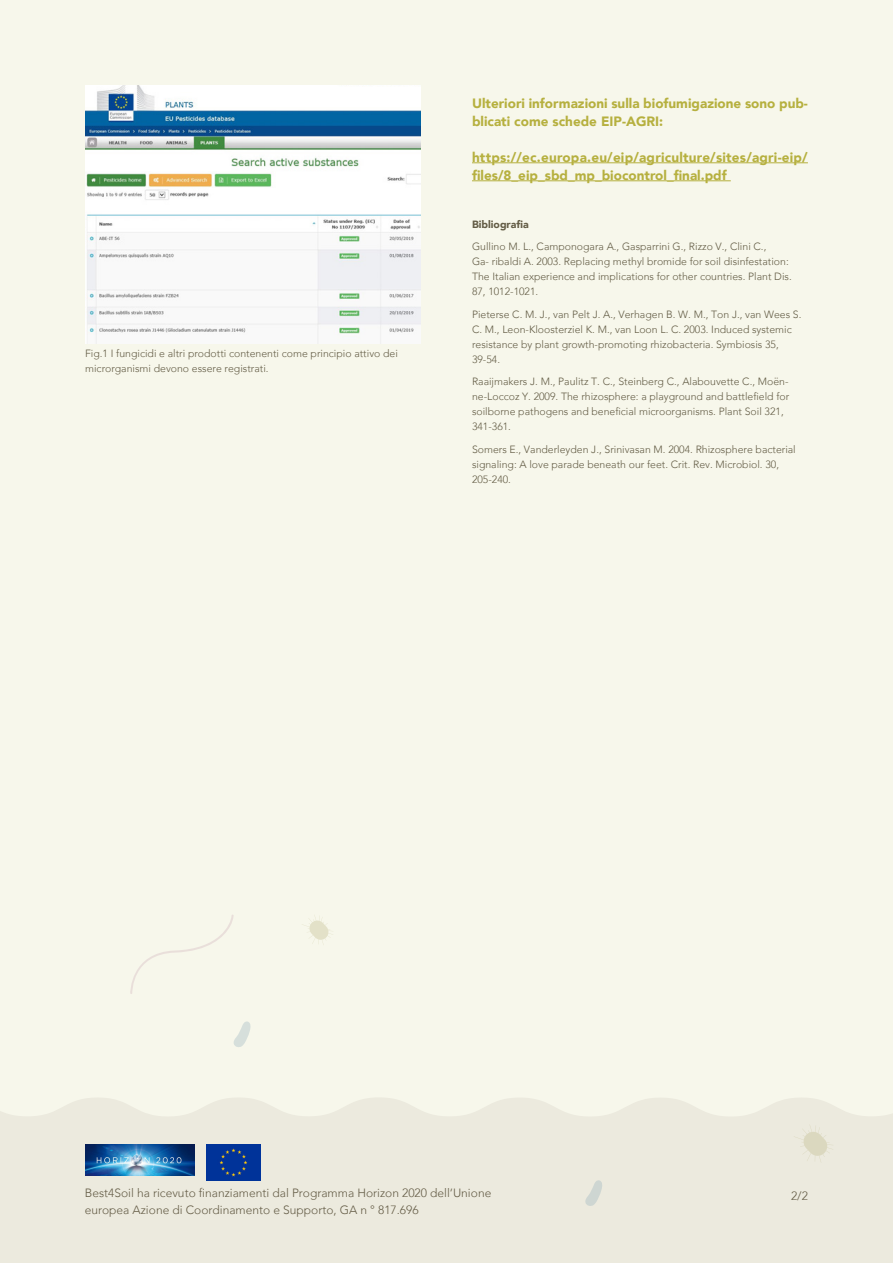
<style>
.page{position:relative;width:893px;height:1263px;background:#fff}
.page>*{position:absolute;margin:0;border:0;box-sizing:border-box;transform-origin:0 0}
.t1{font:900 13.5px/18px "Avenir";color:#b6b03f}
.t2{font:300 12px/16.5px "Avenir";color:#645c46}
.t3{font:300 10.5px/15px "Avenir";color:#635c45}
.t4{font:900 10.5px "Avenir";color:#635c45}
</style>
<div class="page">
<div style="left:0;top:206px;width:893px;height:891px;background:#f7f7eb"></div>
<div style="left:0;top:1097px;width:893px;height:166px;background:#eceade"></div>
<svg style="left:794px;top:1124px;width:39px;height:39px;background:#e6e4d4"></svg>
<div style="left:130px;top:914px;width:104px;height:80px;background:#f7f7eb"></div>
<svg style="left:585px;top:1180px;width:19px;height:27px"></svg>
<svg style="left:302px;top:914px;width:31px;height:31px"></svg>
<svg style="left:234px;top:1021px;width:18px;height:27px"></svg>
<div style="left:0;top:0;width:893px;height:206px;background:#f7f7eb"></div>
<img style="left:85px;top:1144px;width:109px;height:31px">
<img style="left:207px;top:1144px;width:53px;height:36px">
<hr style="left:472px;top:162px;width:336px;height:1px;background:#b6b03f">
<hr style="left:472px;top:180px;width:259px;height:1px;background:#b6b03f">
<img style="left:85px;top:85px;width:336px;height:258px">
<p class="t3" style="left:85px;top:346px;width:314px">Fig.1 I fungicidi e altri prodotti contenenti come principio attivo dei microrganismi devono essere registrati.</p>
<p class="t1" style="left:472px;top:94px;width:337px">Ulteriori informazioni sulla biofumigazione sono pub&shy;blicati come schede EIP-AGRI:</p>
<p class="t1" style="left:472px;top:148px;width:337px">https://ec.europa.eu/eip/agriculture/sites/agri-eip/ files/8_eip_sbd_mp_biocontrol_final.pdf</p>
<p class="t4" style="left:472px;top:215px;width:58px">Bibliografia</p>
<p class="t3" style="left:472px;top:239px;width:321px">Gullino M. L., Camponogara A., Gasparrini G., Rizzo V., Clini C.,<br>Ga- ribaldi A. 2003. Replacing methyl bromide for soil disinfestation:<br>The Italian experience and implications for other countries. Plant Dis.<br>87, 1012-1021.</p>
<p class="t3" style="left:472px;top:307px;width:331px">Pieterse C. M. J., van Pelt J. A., Verhagen B. W. M., Ton J., van Wees S.</p>
<p class="t3" style="left:472px;top:322px;width:321px">C. M., Leon-Kloosterziel K. M., van Loon L. C. 2003. Induced systemic resistance by plant growth-promoting rhizobacteria. Symbiosis 35,<br>39-54.</p>
<p class="t3" style="left:472px;top:374px;width:319px">Raaijmakers J. M., Paulitz T. C., Steinberg C., Alabouvette C., Moën&shy;ne-Loccoz Y. 2009. The rhizosphere: a playground and battlefield for soilborne pathogens and beneficial microorganisms. Plant Soil 321, 341-361.</p>
<p class="t3" style="left:472px;top:442px;width:325px">Somers E., Vanderleyden J., Srinivasan M. 2004. Rhizosphere bacterial signaling: A love parade beneath our feet. Crit. Rev. Microbiol. 30,<br>205-240.</p>
<p class="t2" style="left:85px;top:1185px;width:408px">Best4Soil ha ricevuto finanziamenti dal Programma Horizon 2020 dell‘Unione europea Azione di Coordinamento e Supporto, GA n ° 817.696</p>
<p class="t2" style="left:791px;top:1188px;width:18px">2/2</p>
</div>
